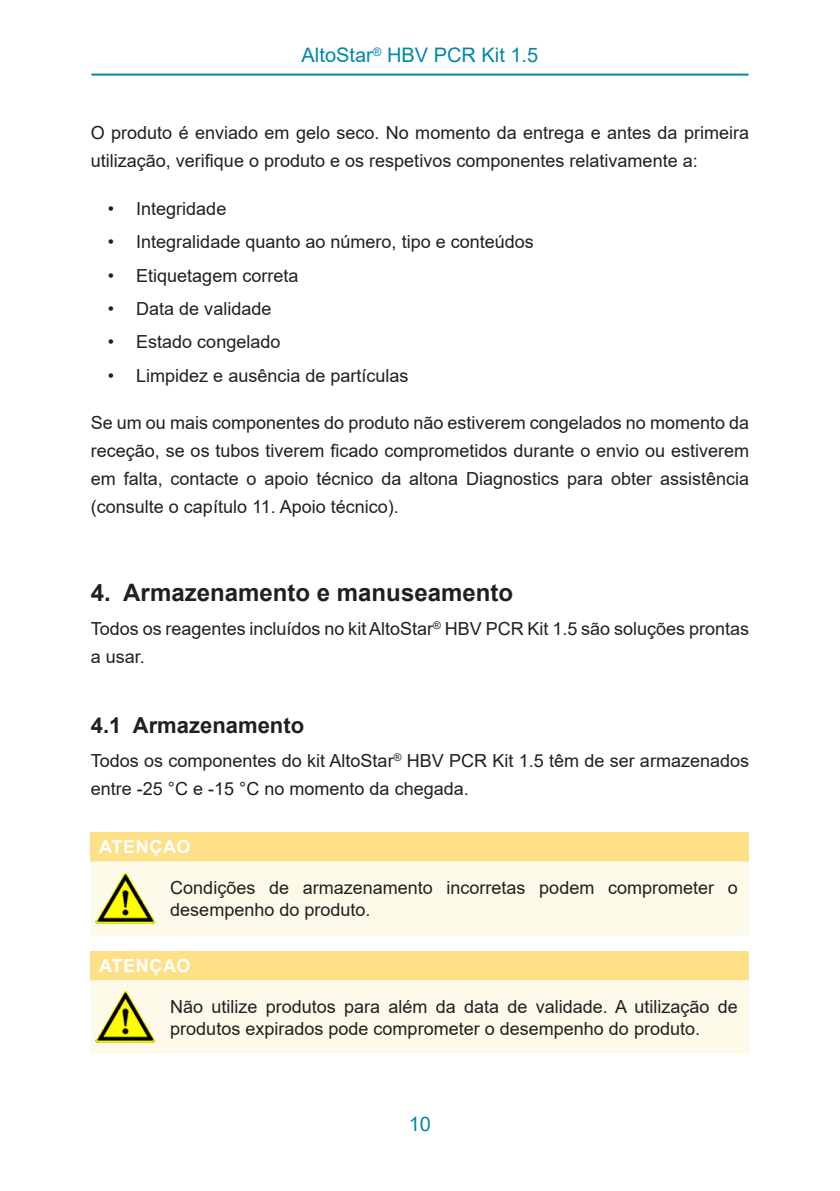
<style>
.page{position:relative;width:840px;height:1191px;background:#fff}
.page>*{position:absolute;margin:0;border:0;box-sizing:border-box;transform-origin:0 0}
.Level_1{font:700 24px "Arial";color:#231f20}
.Level_2{font:700 22px "Arial";color:#231f20}
.Seitenkopf{font:20px "Arial";color:#0087a6}
.Mengentext{font:18px/28px "Arial";color:#231f20}
.Note_hazard_conseque{font:18px/22px "Arial";color:#231f20}
.Note_Titel{font:700 18px "Arial";letter-spacing:.035em;color:#fff}
</style>
<div class="page">
<hr style="left:91px;top:74px;width:657px;height:2px;background:#0087a6">
<div style="left:91px;top:832px;width:657px;height:29px;background:#fee088"></div>
<div style="left:91px;top:861px;width:657px;height:74px;background:#fefaea"></div>
<img style="left:94px;top:867px;width:62px;height:62px">
<div style="left:91px;top:951px;width:657px;height:29px;background:#fee088"></div>
<div style="left:91px;top:980px;width:657px;height:74px;background:#fefaea"></div>
<img style="left:94px;top:986px;width:62px;height:62px">
<p class="Seitenkopf" style="left:301px;top:41px;width:238px">AltoStar<sup>®</sup> HBV PCR Kit 1.5</p>
<p class="Mengentext" style="left:91px;top:119px;width:659px">O produto é enviado em gelo seco. No momento da entrega e antes da primeira utilização, verifique o produto e os respetivos componentes relativamente a:</p>
<p class="Mengentext" style="left:108px;top:194px;width:120px">• Integridade</p>
<p class="Mengentext" style="left:108px;top:228px;width:427px">• Integralidade quanto ao número, tipo e conteúdos</p>
<p class="Mengentext" style="left:108px;top:261px;width:192px">• Etiquetagem correta</p>
<p class="Mengentext" style="left:108px;top:294px;width:165px">• Data de validade</p>
<p class="Mengentext" style="left:108px;top:328px;width:174px">• Estado congelado</p>
<p class="Mengentext" style="left:108px;top:361px;width:302px">• Limpidez e ausência de partículas</p>
<p class="Mengentext" style="left:91px;top:409px;width:659px;text-align:justify">Se um ou mais componentes do produto não estiverem congelados no momento da receção, se os tubos tiverem ficado comprometidos durante o envio ou estiverem em falta, contacte o apoio técnico da altona Diagnostics para obter assistência (consulte o capítulo 11. Apoio técnico).</p>
<p class="Level_1" style="left:91px;top:575px;width:423px">4. Armazenamento e manuseamento</p>
<p class="Mengentext" style="left:91px;top:614px;width:659px">Todos os reagentes incluídos no kit AltoStar<sup>®</sup> HBV PCR Kit 1.5 são soluções prontas a usar.</p>
<p class="Level_2" style="left:91px;top:710px;width:215px">4.1 Armazenamento</p>
<p class="Mengentext" style="left:91px;top:746px;width:659px">Todos os componentes do kit AltoStar<sup>®</sup> HBV PCR Kit 1.5 têm de ser armazenados entre -25 °C e -15 °C no momento da chegada.</p>
<p class="Note_Titel" style="left:99px;top:834px;width:93px">ATENÇAO</p>
<p class="Note_hazard_conseque" style="left:170px;top:876px;width:568px">Condições de armazenamento incorretas podem comprometer o desempenho do produto.</p>
<p class="Note_Titel" style="left:99px;top:953px;width:93px">ATENÇAO</p>
<p class="Note_hazard_conseque" style="left:170px;top:995px;width:568px">Não utilize produtos para além da data de validade. A utilização de produtos expirados pode comprometer o desempenho do produto.</p>
<p class="Seitenkopf" style="left:408px;top:1110px;width:24px">10</p>
</div>
